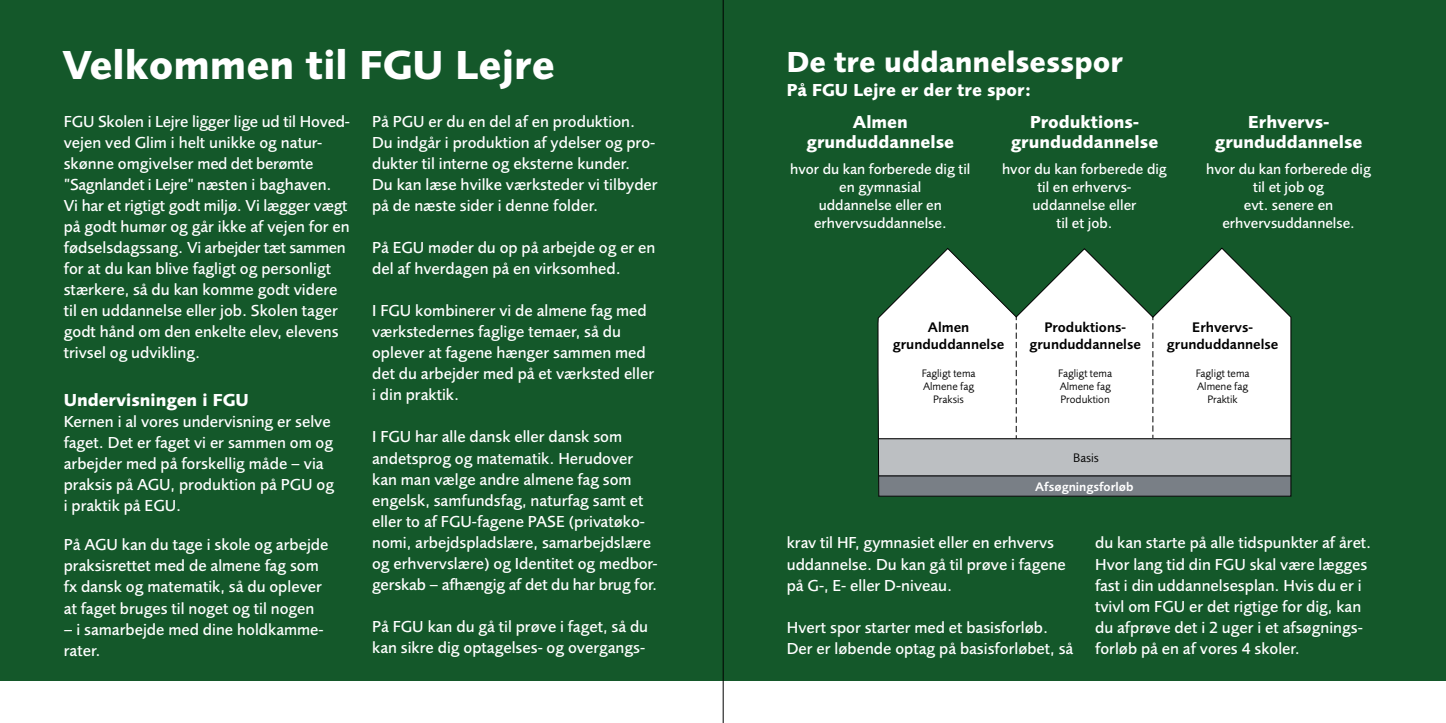
<style>
.page{position:relative;width:1446px;height:723px;background:#fff}
.page>*{position:absolute;margin:0;border:0;box-sizing:border-box;transform-origin:0 0}
.t1{font:700 42px "Foundry Sans";color:#fff}
.t2{font:700 30px "Foundry Sans";color:#fff}
.t3{font:700 18px/19.5px "Foundry Sans";color:#fff;text-align:center}
.t4{font:500 16.5px/21px "Foundry Sans";color:#fff}
.t5{font:500 15px/18px "Foundry Sans";color:#fff;text-align:center}
.t6{font:600 14.4px/17.2px "Foundry Sans";color:#000;text-align:center}
.t7{font:600 12.75px "Foundry Sans";color:#fff}
.t8{font:12.75px "Foundry Sans";color:#000}
.t9{font:11.25px/13.5px "Foundry Sans";color:#000;text-align:center}
</style>
<div class="page">
<div style="left:0;top:0;width:723px;height:680px;background:#14582a"></div>
<div style="left:723px;top:0;width:723px;height:680px;background:#14582a"></div>
<svg style="left:877px;top:247px;width:414px;height:250px;background:#c4cfc9"></svg>
<svg style="left:1016px;top:317px;width:1px;height:121px"></svg>
<svg style="left:1152px;top:317px;width:1px;height:121px"></svg>
<hr style="left:878px;top:438px;width:413px;height:1px;background:#000">
<hr style="left:879px;top:475px;width:412px;height:1px;background:#000">
<hr style="left:723px;top:0;width:1px;height:723px;background:#000">
<h1 class="t1" style="left:63px;top:40px;width:493px">Velkommen til FGU Lejre</h1>
<p class="t4" style="left:64px;top:111px;width:288px">FGU Skolen i Lejre ligger lige ud til Hoved&shy;vejen ved Glim i helt unikke og natur&shy;skønne omgivelser med det berømte ”Sagnlandet i Lejre” næsten i baghaven.<br>Vi har et rigtigt godt miljø. Vi lægger vægt på godt humør og går ikke af vejen for en fødselsdagssang. Vi arbejder tæt sammen for at du kan blive fagligt og personligt stærkere, så du kan komme godt videre til en uddannelse eller job. Skolen tager godt hånd om den enkelte elev, elevens trivsel og udvikling.</p>
<p class="t3" style="left:64px;top:390px;width:186px">Undervisningen i FGU</p>
<p class="t4" style="left:64px;top:411px;width:272px">Kernen i al vores undervisning er selve faget. Det er faget vi er sammen om og arbejder med på forskellig måde – via praksis på AGU, produktion på PGU og i praktik på EGU.</p>
<p class="t4" style="left:64px;top:534px;width:266px">På AGU kan du tage i skole og arbejde praksisrettet med de almene fag som fx dansk og matematik, så du oplever at faget bruges til noget og til nogen</p>
<p class="t4" style="left:64px;top:618px;width:261px">– i samarbejde med dine holdkamme&shy;rater.</p>
<p class="t4" style="left:372px;top:111px;width:287px">På PGU er du en del af en produktion.<br>Du indgår i produktion af ydelser og pro&shy;dukter til interne og eksterne kunder.<br>Du kan læse hvilke værksteder vi tilbyder på de næste sider i denne folder.</p>
<p class="t4" style="left:372px;top:237px;width:285px">På EGU møder du op på arbejde og er en del af hverdagen på en virksomhed.</p>
<p class="t4" style="left:372px;top:300px;width:283px">I FGU kombinerer vi de almene fag med værkstedernes faglige temaer, så du oplever at fagene hænger sammen med det du arbejder med på et værksted eller i din praktik.</p>
<p class="t4" style="left:372px;top:426px;width:287px">I FGU har alle dansk eller dansk som andetsprog og matematik. Herudover kan man vælge andre almene fag som engelsk, samfundsfag, naturfag samt et eller to af FGU-fagene PASE (privatøko&shy;nomi, arbejdspladslære, samarbejdslære og erhvervslære) og Identitet og medbor&shy;gerskab – afhængig af det du har brug for.</p>
<p class="t4" style="left:372px;top:615px;width:277px">På FGU kan du gå til prøve i faget, så du kan sikre dig optagelses- og overgangs-</p>
<h2 class="t2" style="left:787px;top:44px;width:338px">De tre uddannelsesspor</h2>
<p class="t3" style="left:787px;top:80px;width:246px">På FGU Lejre er der tre spor:</p>
<p class="t3" style="left:806px;top:113px;width:149px">Almen grunduddannelse</p>
<p class="t5" style="left:790px;top:160px;width:182px">hvor du kan forberede dig til en gymnasial<br>uddannelse eller en erhvervsuddannelse.</p>
<p class="t3" style="left:1011px;top:113px;width:149px">Produktions&shy;grunduddannelse</p>
<p class="t5" style="left:1002px;top:160px;width:166px">hvor du kan forberede dig til en erhvervs&shy;uddannelse eller<br>til et job.</p>
<p class="t3" style="left:1215px;top:113px;width:149px">Erhvervs&shy;grunduddannelse</p>
<p class="t5" style="left:1206px;top:160px;width:166px">hvor du kan forberede dig til et job og<br>evt. senere en erhvervsuddannelse.</p>
<p class="t6" style="left:893px;top:318px;width:113px">Almen grunduddannelse</p>
<p class="t9" style="left:921px;top:366px;width:55px">Fagligt tema<br>Almene fag<br>Praksis</p>
<p class="t6" style="left:1029px;top:318px;width:113px">Produktions&shy;grunduddannelse</p>
<p class="t9" style="left:1058px;top:366px;width:55px;text-align:left">Fagligt tema<br>Almene fag<br>Produktion</p>
<p class="t8" style="left:1073px;top:450px;width:27px">Basis</p>
<p class="t7" style="left:1035px;top:479px;width:100px">Afsøgningsforløb</p>
<p class="t6" style="left:1167px;top:318px;width:113px">Erhvervs&shy;grunduddannelse</p>
<p class="t9" style="left:1195px;top:366px;width:55px">Fagligt tema<br>Almene fag<br>Praktik</p>
<p class="t4" style="left:787px;top:532px;width:281px">krav til HF, gymnasiet eller en erhvervs uddannelse. Du kan gå til prøve i fagene på G-, E- eller D-niveau.</p>
<p class="t4" style="left:787px;top:616px;width:288px">Hvert spor starter med et basisforløb.<br>Der er løbende optag på basisforløbet, så</p>
<p class="t4" style="left:1095px;top:532px;width:278px">du kan starte på alle tidspunkter af året.<br>Hvor lang tid din FGU skal være lægges fast i din uddannelsesplan. Hvis du er i tvivl om FGU er det rigtige for dig, kan du afprøve det i 2 uger i et afsøgnings&shy;forløb på en af vores 4 skoler.</p>
</div>
